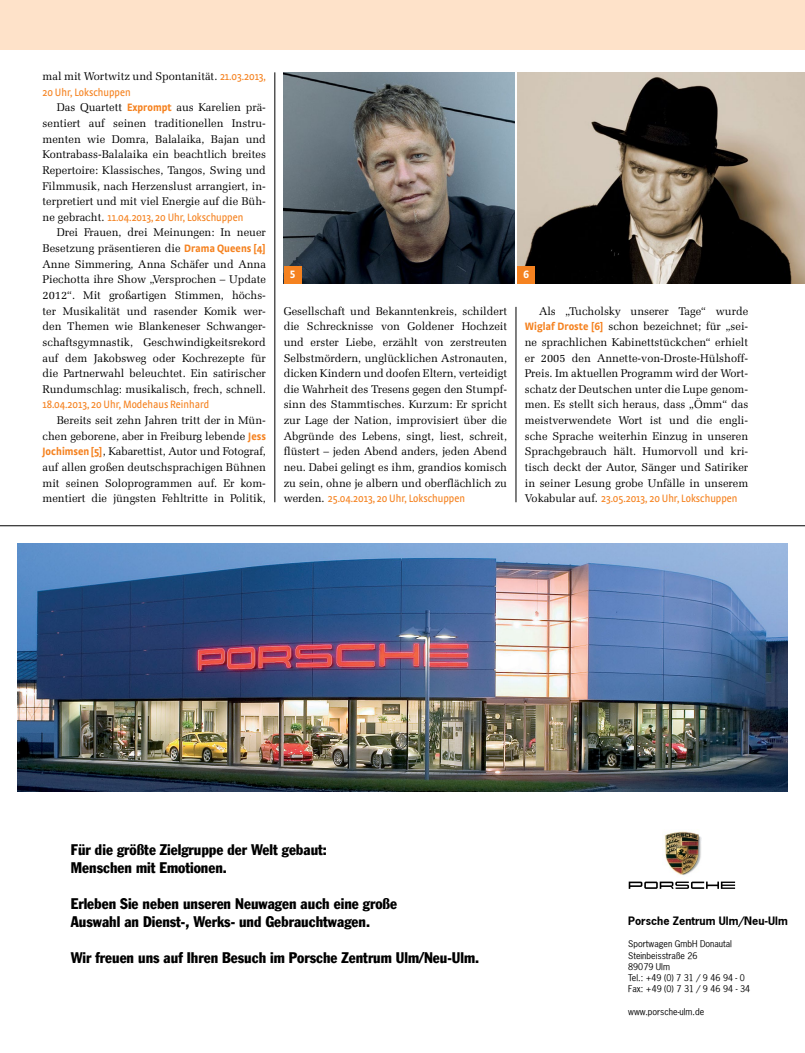
<style>
.page{position:relative;width:805px;height:1053px;background:#fff}
.page>*{position:absolute;margin:0;border:0;box-sizing:border-box;transform-origin:0 0}
.t1{font:condensed 15px/18px "Porsche Franklin Gothic";color:#000}
.t2{font:11.25px/15.6px "Zapf Elliptical 711 BT";color:#000;text-align:justify}
.t3{font:11.25px "Strada Cond";color:#f58220}
.t4{font:700 11.25px "Strada Cond TF";color:#fff}
.t5{font:700 10.88px "Porsche News Gothic";color:#000}
.t6{font:8.75px/11.2px "Porsche News Gothic";color:#000}
.s1{font-family:"Strada Cond";color:#f58220}
.s2{font-family:"Strada Cond";font-weight:700;color:#f58220}
.s3{font-family:"Zapf Elliptical 711 BT";color:#000}
</style>
<div class="page">
<hr style="left:274px;top:72px;width:1px;height:430px;background:#000">
<hr style="left:515px;top:307px;width:1px;height:195px;background:#000">
<img style="left:283px;top:72px;width:231px;height:211px">
<img style="left:517px;top:72px;width:287px;height:211px">
<div style="left:283px;top:266px;width:18px;height:17px;background:#f58220"></div>
<div style="left:517px;top:266px;width:18px;height:17px;background:#f58220"></div>
<div style="left:0;top:0;width:804px;height:50px;background:#fee2c9"></div>
<img style="left:664px;top:831px;width:37px;height:44px">
<svg style="left:628px;top:881px;width:106px;height:7px"></svg>
<img style="left:18px;top:543px;width:769px;height:248px">
<hr style="left:0;top:525px;width:804px;height:1px;background:#000">
<p class="t2" style="left:43px;top:68px;width:225px">mal mit Wortwitz und Spontanität. <span class="s1">21.03.2013,</span></p>
<p class="t3" style="left:43px;top:86px;width:90px">20 Uhr, Lokschuppen</p>
<p class="t2" style="left:43px;top:100px;width:225px;text-indent:14px">Das Quartett <span class="s2">Exprompt</span> aus Karelien prä&shy;sentiert auf seinen traditionellen Instru&shy;menten wie Domra, Balalaika, Bajan und Kontrabass-Balalaika ein beachtlich breites Repertoire: Klassisches, Tangos, Swing und Filmmusik, nach Herzenslust arrangiert, in&shy;terpretiert und mit viel Energie auf die Büh-</p>
<p class="t3" style="left:43px;top:211px;width:202px"><span class="s3">ne gebracht.</span> 11.04.2013, 20 Uhr, Lokschuppen</p>
<p class="t2" style="left:43px;top:225px;width:225px;text-indent:14px">Drei Frauen, drei Meinungen: In neuer Besetzung präsentieren die <span class="s2">Drama Queens [4] </span>Anne Simmering, Anna Schäfer und Anna Piechotta ihre Show „Versprochen – Update 2012“. Mit großartigen Stimmen, höchs&shy;ter Musikalität und rasender Komik wer&shy;den Themen wie Blankeneser Schwanger&shy;schaftsgymnastik, Geschwindigkeitsrekord auf dem Jakobsweg oder Kochrezepte für die Partnerwahl beleuchtet. Ein satirischer Rundumschlag: musikalisch, frech, schnell.</p>
<p class="t3" style="left:43px;top:398px;width:168px">18.04.2013, 20 Uhr, Modehaus Reinhard</p>
<p class="t2" style="left:43px;top:412px;width:225px;text-indent:14px">Bereits seit zehn Jahren tritt der in Mün&shy;chen geborene, aber in Freiburg lebende <span class="s2">Jess Jochimsen [5]</span>, Kabarettist, Autor und Fotograf, auf allen großen deutschsprachigen Bühnen mit seinen Soloprogrammen auf. Er kom&shy;mentiert die jüngsten Fehltritte in Politik,</p>
<p class="t4" style="left:290px;top:268px;width:7px">5</p>
<p class="t4" style="left:523px;top:268px;width:7px">6</p>
<p class="t2" style="left:283px;top:303px;width:225px">Gesellschaft und Bekanntenkreis, schildert die Schrecknisse von Goldener Hochzeit und erster Liebe, erzählt von zerstreuten Selbstmördern, unglücklichen Astronauten, dicken Kindern und doofen Eltern, verteidigt die Wahrheit des Tresens gegen den Stumpf&shy;sinn des Stammtisches. Kurzum: Er spricht zur Lage der Nation, improvisiert über die Abgründe des Lebens, singt, liest, schreit, flüstert – jeden Abend anders, jeden Abend neu. Dabei gelingt es ihm, grandios komisch zu sein, ohne je albern und oberflächlich zu</p>
<p class="t3" style="left:283px;top:492px;width:183px"><span class="s3">werden.</span> 25.04.2013, 20 Uhr, Lokschuppen</p>
<p class="t2" style="left:524px;top:303px;width:225px;text-indent:14px">Als „Tucholsky unserer Tage“ wurde <span class="s2">Wiglaf Droste [6]</span> schon bezeichnet; für „sei&shy;ne sprachlichen Kabinettstückchen“ erhielt er 2005 den Annette-von-Droste-Hülshoff-Preis. Im aktuellen Programm wird der Wort&shy;schatz der Deutschen unter die Lupe genom&shy;men. Es stellt sich heraus, dass „Ömm“ das meistverwendete Wort ist und die engli&shy;sche Sprache weiterhin Einzug in unseren Sprachgebrauch hält. Humorvoll und kri&shy;tisch deckt der Autor, Sänger und Satiriker in seiner Lesung grobe Unfälle in unserem</p>
<p class="t3" style="left:524px;top:492px;width:214px"><span class="s3">Vokabular auf.</span> 23.05.2013, 20 Uhr, Lokschuppen</p>
<h1 class="t1" style="left:71px;top:840px;width:257px">Für die größte Zielgruppe der Welt gebaut:<br>Menschen mit Emotionen.</h1>
<h1 class="t1" style="left:71px;top:894px;width:327px">Erleben Sie neben unseren Neuwagen auch eine große<br>Auswahl an Dienst-, Werks- und Gebrauchtwagen.</h1>
<h1 class="t1" style="left:71px;top:948px;width:409px">Wir freuen uns auf Ihren Besuch im Porsche Zentrum Ulm/Neu-Ulm.</h1>
<p class="t5" style="left:628px;top:913px;width:161px">Porsche Zentrum Ulm/Neu-Ulm</p>
<p class="t6" style="left:628px;top:938px;width:123px">Sportwagen GmbH Donautal<br>Steinbeisstraße 26<br>89079 Ulm<br>Tel.: +49 (0) 7 31 / 9 46 94 - 0<br>Fax: +49 (0) 7 31 / 9 46 94 - 34</p>
<p class="t6" style="left:628px;top:1005px;width:77px">www.porsche-ulm.de</p>
</div>
